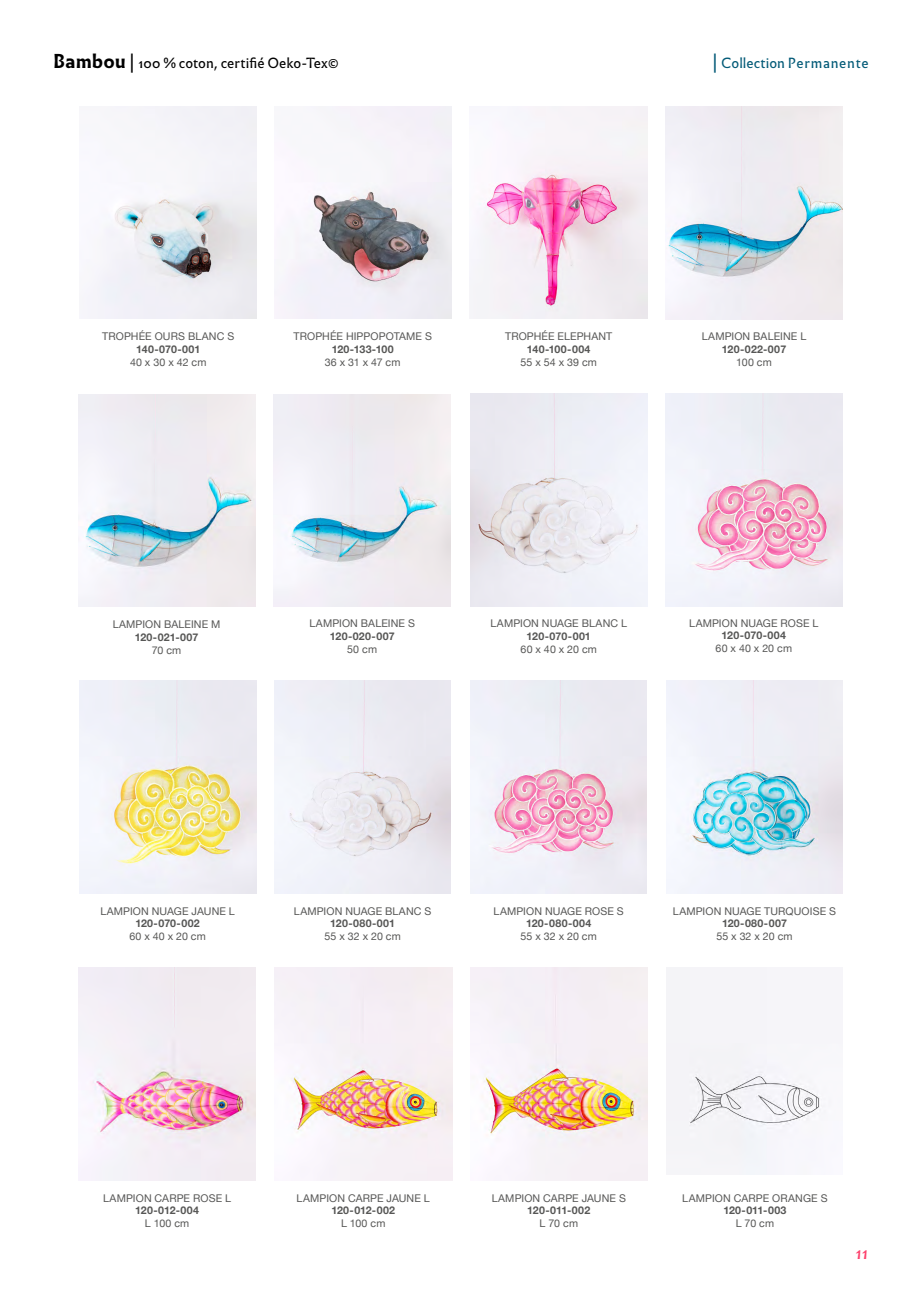
<style>
.page{position:relative;width:922px;height:1312px;background:#fff}
.page>*{position:absolute;margin:0;border:0;box-sizing:border-box;transform-origin:0 0}
.t1{font:italic 17.5px "Infini";color:#fd426d}
.t2{font:13.75px "Infini";color:#000}
.t3{font:13.75px "Infini";letter-spacing:.025em;color:#035a77}
.t4{font:10.62px "Helvetica Neue";letter-spacing:.01em;color:#575756}
.t5{font:700 10.62px "Helvetica Neue";letter-spacing:.025em;color:#575756}
.s1{font-weight:700;font-size:18.75px}
.s2{font-size:18.75px}
</style>
<div class="page">
<img style="left:79px;top:967px;width:177px;height:212px">
<img style="left:274px;top:967px;width:178px;height:212px">
<img style="left:274px;top:680px;width:176px;height:213px">
<img style="left:470px;top:680px;width:176px;height:213px">
<img style="left:666px;top:680px;width:176px;height:213px">
<img style="left:273px;top:394px;width:177px;height:212px">
<img style="left:665px;top:106px;width:177px;height:213px">
<img style="left:79px;top:394px;width:177px;height:212px">
<img style="left:274px;top:106px;width:177px;height:213px">
<img style="left:469px;top:106px;width:178px;height:213px">
<img style="left:87px;top:106px;width:170px;height:213px">
<img style="left:470px;top:393px;width:177px;height:213px">
<img style="left:665px;top:393px;width:177px;height:213px">
<img style="left:79px;top:680px;width:178px;height:213px">
<img style="left:470px;top:967px;width:177px;height:212px">
<div style="left:666px;top:967px;width:158px;height:207px;background:#f5f4f8"></div>
<p class="t2" style="left:53px;top:52px;width:287px"><span class="s1">Bambou</span> <span class="s2">|</span> 100 % coton, certifié Oeko-Tex©</p>
<p class="t3" style="left:712px;top:52px;width:158px"><span class="s2">|</span> Collection Permanente</p>
<p class="t4" style="left:102px;top:329px;width:133px">TROPHÉE OURS BLANC S</p>
<p class="t5" style="left:136px;top:341px;width:66px">140-070-001</p>
<p class="t4" style="left:130px;top:354px;width:78px">40 x 30 x 42 cm</p>
<p class="t4" style="left:293px;top:329px;width:140px">TROPHÉE HIPPOPOTAME S</p>
<p class="t5" style="left:331px;top:341px;width:63px">120-133-100</p>
<p class="t4" style="left:325px;top:354px;width:77px">36 x 31 x 47 cm</p>
<p class="t4" style="left:505px;top:329px;width:109px">TROPHÉE ELEPHANT</p>
<p class="t5" style="left:527px;top:341px;width:65px">140-100-004</p>
<p class="t4" style="left:520px;top:354px;width:78px">55 x 54 x 39 cm</p>
<p class="t4" style="left:701px;top:329px;width:106px">LAMPION BALEINE L</p>
<p class="t5" style="left:721px;top:341px;width:66px">120-022-007</p>
<p class="t4" style="left:736px;top:354px;width:37px">100 cm</p>
<p class="t4" style="left:113px;top:616px;width:109px">LAMPION BALEINE M</p>
<p class="t5" style="left:135px;top:628px;width:65px">120-021-007</p>
<p class="t4" style="left:152px;top:642px;width:31px">70 cm</p>
<p class="t4" style="left:309px;top:615px;width:107px">LAMPION BALEINE S</p>
<p class="t5" style="left:330px;top:627px;width:66px">120-020-007</p>
<p class="t4" style="left:347px;top:641px;width:31px">50 cm</p>
<p class="t4" style="left:490px;top:615px;width:138px">LAMPION NUAGE BLANC L</p>
<p class="t5" style="left:526px;top:627px;width:66px">120-070-001</p>
<p class="t4" style="left:520px;top:641px;width:78px">60 x 40 x 20 cm</p>
<p class="t4" style="left:689px;top:615px;width:131px">LAMPION NUAGE ROSE L</p>
<p class="t5" style="left:721px;top:627px;width:66px">120-070-004</p>
<p class="t4" style="left:715px;top:640px;width:78px">60 x 40 x 20 cm</p>
<p class="t4" style="left:100px;top:903px;width:136px">LAMPION NUAGE JAUNE L</p>
<p class="t5" style="left:135px;top:915px;width:66px">120-070-002</p>
<p class="t4" style="left:129px;top:928px;width:78px">60 x 40 x 20 cm</p>
<p class="t4" style="left:294px;top:902px;width:139px">LAMPION NUAGE BLANC S</p>
<p class="t5" style="left:330px;top:915px;width:66px">120-080-001</p>
<p class="t4" style="left:324px;top:928px;width:78px">55 x 32 x 20 cm</p>
<p class="t4" style="left:493px;top:902px;width:132px">LAMPION NUAGE ROSE S</p>
<p class="t5" style="left:526px;top:915px;width:67px">120-080-004</p>
<p class="t4" style="left:520px;top:928px;width:78px">55 x 32 x 20 cm</p>
<p class="t4" style="left:672px;top:903px;width:165px">LAMPION NUAGE TURQUOISE S</p>
<p class="t5" style="left:721px;top:915px;width:66px">120-080-007</p>
<p class="t4" style="left:716px;top:928px;width:78px">55 x 32 x 20 cm</p>
<p class="t4" style="left:103px;top:1189px;width:129px">LAMPION CARPE ROSE L</p>
<p class="t5" style="left:135px;top:1201px;width:65px">120-012-004</p>
<p class="t4" style="left:145px;top:1215px;width:46px">L 100 cm</p>
<p class="t4" style="left:296px;top:1189px;width:135px">LAMPION CARPE JAUNE L</p>
<p class="t5" style="left:331px;top:1201px;width:65px">120-012-002</p>
<p class="t4" style="left:341px;top:1215px;width:46px">L 100 cm</p>
<p class="t4" style="left:491px;top:1189px;width:136px">LAMPION CARPE JAUNE S</p>
<p class="t5" style="left:527px;top:1201px;width:65px">120-011-002</p>
<p class="t4" style="left:539px;top:1215px;width:40px">L 70 cm</p>
<p class="t4" style="left:682px;top:1189px;width:147px">LAMPION CARPE ORANGE S</p>
<p class="t5" style="left:723px;top:1201px;width:65px">120-011-003</p>
<p class="t4" style="left:735px;top:1215px;width:40px">L 70 cm</p>
<h1 class="t1" style="left:855px;top:1238px;width:14px">11</h1>
</div>
